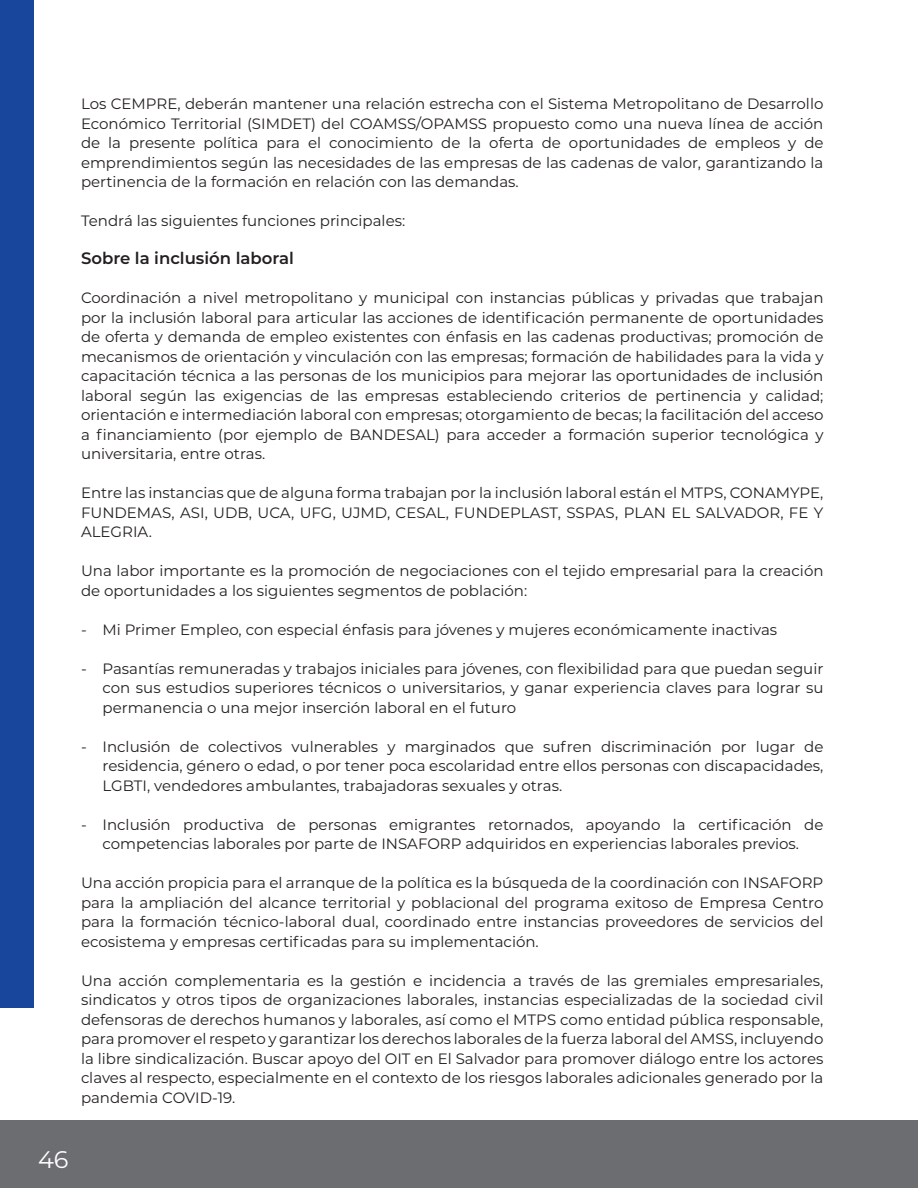
<style>
.page{position:relative;width:918px;height:1188px;background:#fff}
.page>*{position:absolute;margin:0;border:0;box-sizing:border-box;transform-origin:0 0}
.t1{font:24px "Montserrat";color:#fff}
.t2{font:600 16.5px "Montserrat";color:#231f20}
.t3{font:15px/19.5px "Montserrat";color:#231f20;text-align:justify}
</style>
<div class="page">
<div style="left:0;top:1120px;width:918px;height:68px;background:#6c6d70"></div>
<div style="left:0;top:0;width:34px;height:1008px;background:#18469d"></div>
<p class="t3" style="left:81px;top:93px;width:744px">Los CEMPRE, deberán mantener una relación estrecha con el Sistema Metropolitano de Desarrollo Económico Territorial (SIMDET) del COAMSS/OPAMSS propuesto como una nueva línea de acción de la presente política para el conocimiento de la oferta de oportunidades de empleos y de emprendimientos según las necesidades de las empresas de las cadenas de valor, garantizando la pertinencia de la formación en relación con las demandas.</p>
<p class="t3" style="left:81px;top:210px;width:326px">Tendrá las siguientes funciones principales:</p>
<p class="t2" style="left:81px;top:247px;width:215px">Sobre la inclusión laboral</p>
<p class="t3" style="left:81px;top:288px;width:744px">Coordinación a nivel metropolitano y municipal con instancias públicas y privadas que trabajan por la inclusión laboral para articular las acciones de identificación permanente de oportunidades de oferta y demanda de empleo existentes con énfasis en las cadenas productivas; promoción de mecanismos de orientación y vinculación con las empresas; formación de habilidades para la vida y capacitación técnica a las personas de los municipios para mejorar las oportunidades de inclusión laboral según las exigencias de las empresas estableciendo criterios de pertinencia y calidad; orientación e intermediación laboral con empresas; otorgamiento de becas; la facilitación del acceso a financiamiento (por ejemplo de BANDESAL) para acceder a formación superior tecnológica y universitaria, entre otras.</p>
<p class="t3" style="left:81px;top:483px;width:744px">Entre las instancias que de alguna forma trabajan por la inclusión laboral están el MTPS, CONAMYPE, FUNDEMAS, ASI, UDB, UCA, UFG, UJMD, CESAL, FUNDEPLAST, SSPAS, PLAN EL SALVADOR, FE Y ALEGRIA.</p>
<p class="t3" style="left:81px;top:561px;width:744px">Una labor importante es la promoción de negociaciones con el tejido empresarial para la creación de oportunidades a los siguientes segmentos de población:</p>
<p class="t3" style="left:81px;top:619px;width:698px">- Mi Primer Empleo, con especial énfasis para jóvenes y mujeres económicamente inactivas</p>
<p class="t3" style="left:103px;top:658px;width:722px;text-indent:-22px">- Pasantías remuneradas y trabajos iniciales para jóvenes, con flexibilidad para que puedan seguir con sus estudios superiores técnicos o universitarios, y ganar experiencia claves para lograr su permanencia o una mejor inserción laboral en el futuro</p>
<p class="t3" style="left:103px;top:736px;width:722px;text-indent:-22px">- Inclusión de colectivos vulnerables y marginados que sufren discriminación por lugar de residencia, género o edad, o por tener poca escolaridad entre ellos personas con discapacidades, LGBTI, vendedores ambulantes, trabajadoras sexuales y otras.</p>
<p class="t3" style="left:81px;top:814px;width:744px;text-align:center">- Inclusión productiva de personas emigrantes retornados, apoyando la certificación de competencias laborales por parte de INSAFORP adquiridos en experiencias laborales previos.</p>
<p class="t3" style="left:81px;top:873px;width:744px">Una acción propicia para el arranque de la política es la búsqueda de la coordinación con INSAFORP para la ampliación del alcance territorial y poblacional del programa exitoso de Empresa Centro para la formación técnico-laboral dual, coordinado entre instancias proveedores de servicios del ecosistema y empresas certificadas para su implementación.</p>
<p class="t3" style="left:81px;top:970px;width:744px">Una acción complementaria es la gestión e incidencia a través de las gremiales empresariales, sindicatos y otros tipos de organizaciones laborales, instancias especializadas de la sociedad civil defensoras de derechos humanos y laborales, así como el MTPS como entidad pública responsable, para promover el respeto y garantizar los derechos laborales de la fuerza laboral del AMSS, incluyendo la libre sindicalización. Buscar apoyo del OIT en El Salvador para promover diálogo entre los actores claves al respecto, especialmente en el contexto de los riesgos laborales adicionales generado por la pandemia COVID-19.</p>
<h1 class="t1" style="left:38px;top:1143px;width:32px">46</h1>
</div>
